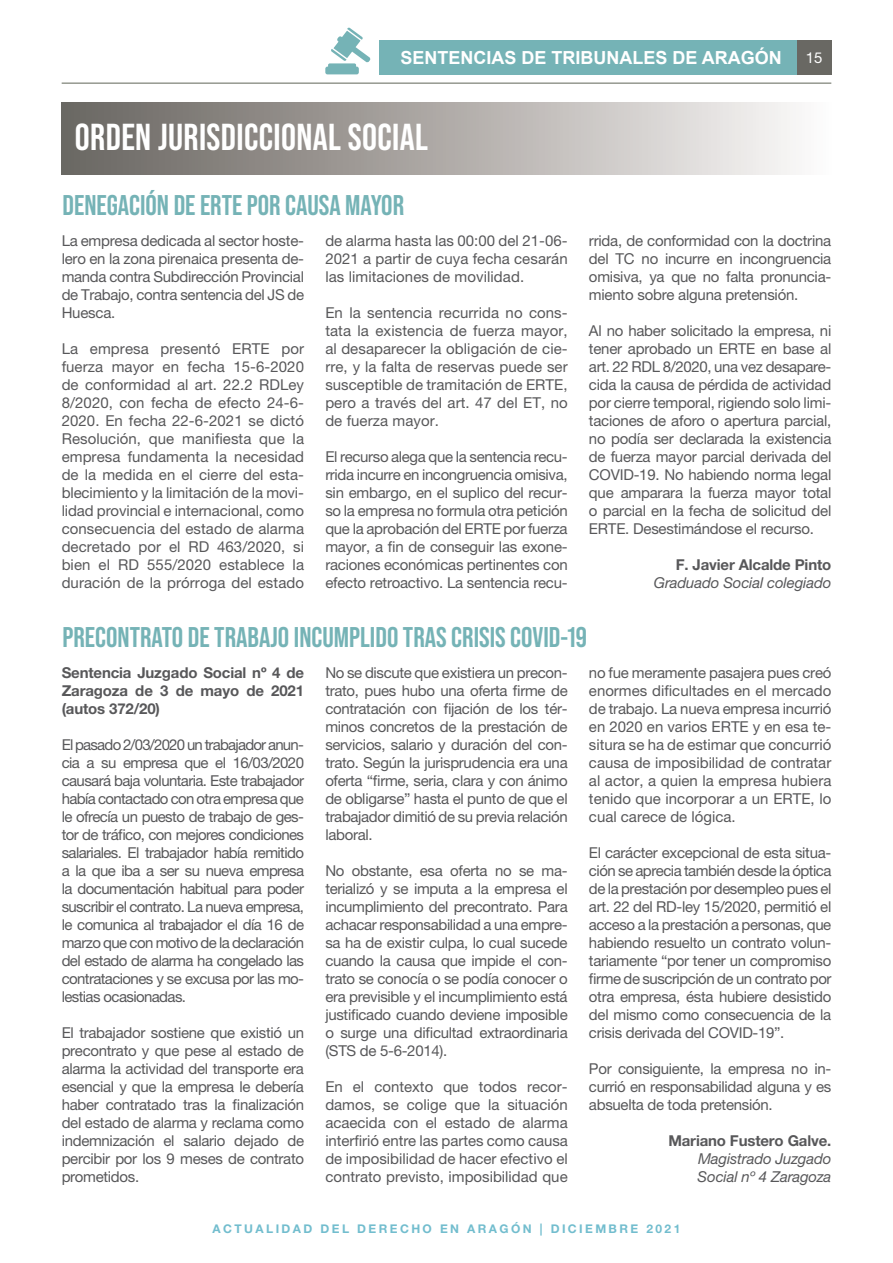
<style>
.page{position:relative;width:893px;height:1263px;background:#fff}
.page>*{position:absolute;margin:0;border:0;box-sizing:border-box;transform-origin:0 0}
.t1{font:700 37.5px "Bebas Neue Pro";letter-spacing:.01em;color:#fff}
.t2{font:700 28.5px "Bebas Neue Pro";color:#75b3b6}
.t3{font:700 18px "Arial";color:#fff}
.t4{font:15px/18px "Helvetica Neue LT Pro";letter-spacing:-.015em;color:#58585a;text-align:justify}
.t5{font:700 15px/18px "Helvetica Neue LT Pro";letter-spacing:-.01em;color:#58585a;text-align:justify}
.t6{font:italic 15px/18px "Helvetica Neue LT Pro";letter-spacing:-.01em;color:#58585a}
.t7{font:15px "Helvetica Neue LT Pro";color:#fff}
.t8{font:700 12px "Helvetica Neue LT Pro";letter-spacing:.2em;color:#72bdce}
</style>
<div class="page">
<div style="left:62px;top:102px;width:769px;height:72px;background:linear-gradient(to right,#67625d,#fcf9f8)"></div>
<hr style="left:62px;top:83px;width:769px;height:1px;background:#72776b">
<svg style="left:325px;top:27px;width:46px;height:47px"></svg>
<div style="left:379px;top:40px;width:418px;height:34px;background:#75b3b6"></div>
<div style="left:797px;top:40px;width:34px;height:34px;background:#696863"></div>
<p class="t3" style="left:400px;top:46px;width:383px">SENTENCIAS DE TRIBUNALES DE ARAGÓN</p>
<p class="t7" style="left:806px;top:48px;width:18px">15</p>
<h1 class="t1" style="left:75px;top:116px;width:354px">ORDEN JURISDICCIONAL SOCIAL</h1>
<h2 class="t2" style="left:63px;top:189px;width:343px">DENEGACIÓN DE ERTE POR CAUSA MAYOR</h2>
<p class="t4" style="left:62px;top:232px;width:244px">La empresa dedicada al sector hoste&shy;lero en la zona pirenaica presenta de&shy;manda contra Subdirección Provincial de Trabajo, contra sentencia del JS de Huesca.</p>
<p class="t4" style="left:62px;top:340px;width:244px">La empresa presentó ERTE por fuerza mayor en fecha 15-6-2020 de conformidad al art. 22.2 RDLey 8/2020, con fecha de efecto 24-6- 2020. En fecha 22-6-2021 se dictó Resolución, que manifiesta que la empresa fundamenta la necesidad de la medida en el cierre del esta&shy;blecimiento y la limitación de la movi&shy;lidad provincial e internacional, como consecuencia del estado de alarma decretado por el RD 463/2020, si bien el RD 555/2020 establece la duración de la prórroga del estado</p>
<p class="t4" style="left:325px;top:232px;width:244px">de alarma hasta las 00:00 del 21-06- 2021 a partir de cuya fecha cesarán las limitaciones de movilidad.</p>
<p class="t4" style="left:325px;top:304px;width:244px">En la sentencia recurrida no cons&shy;tata la existencia de fuerza mayor, al desaparecer la obligación de cie&shy;rre, y la falta de reservas puede ser susceptible de tramitación de ERTE, pero a través del art. 47 del ET, no de fuerza mayor.</p>
<p class="t4" style="left:325px;top:448px;width:244px">El recurso alega que la sentencia recu&shy;rrida incurre en incongruencia omisiva, sin embargo, en el suplico del recur&shy;so la empresa no formula otra petición que la aprobación del ERTE por fuerza mayor, a fin de conseguir las exone&shy;raciones económicas pertinentes con efecto retroactivo. La sentencia recu-</p>
<p class="t4" style="left:589px;top:232px;width:244px">rrida, de conformidad con la doctrina del TC no incurre en incongruencia omisiva, ya que no falta pronuncia&shy;miento sobre alguna pretensión.</p>
<p class="t4" style="left:589px;top:322px;width:244px">Al no haber solicitado la empresa, ni tener aprobado un ERTE en base al art. 22 RDL 8/2020, una vez desapare&shy;cida la causa de pérdida de actividad por cierre temporal, rigiendo solo limi&shy;taciones de aforo o apertura parcial, no podía ser declarada la existencia de fuerza mayor parcial derivada del COVID-19. No habiendo norma legal que amparara la fuerza mayor total o parcial en la fecha de solicitud del ERTE. Desestimándose el recurso.</p>
<p class="t5" style="left:676px;top:555px;width:157px">F. Javier Alcalde Pinto</p>
<p class="t6" style="left:654px;top:573px;width:179px">Graduado Social colegiado</p>
<h2 class="t2" style="left:63px;top:621px;width:526px">PRECONTRATO DE TRABAJO INCUMPLIDO TRAS CRISIS COVID-19</h2>
<p class="t5" style="left:62px;top:663px;width:244px">Sentencia Juzgado Social nº 4 de Zaragoza de 3 de mayo de 2021 (autos 372/20)</p>
<p class="t4" style="left:62px;top:736px;width:244px">El pasado 2/03/2020 un trabajador anun&shy;cia a su empresa que el 16/03/2020 causará baja voluntaria. Este trabajador había contactado con otra empresa que le ofrecía un puesto de trabajo de ges&shy;tor de tráfico, con mejores condiciones salariales. El trabajador había remitido a la que iba a ser su nueva empresa la documentación habitual para poder suscribir el contrato. La nueva empresa, le comunica al trabajador el día 16 de marzo que con motivo de la declaración del estado de alarma ha congelado las contrataciones y se excusa por las mo&shy;lestias ocasionadas.</p>
<p class="t4" style="left:62px;top:1024px;width:244px">El trabajador sostiene que existió un precontrato y que pese al estado de alarma la actividad del transporte era esencial y que la empresa le debería haber contratado tras la finalización del estado de alarma y reclama como indemnización el salario dejado de percibir por los 9 meses de contrato prometidos.</p>
<p class="t4" style="left:325px;top:664px;width:244px">No se discute que existiera un precon&shy;trato, pues hubo una oferta firme de contratación con fijación de los tér&shy;minos concretos de la prestación de servicios, salario y duración del con&shy;trato. Según la jurisprudencia era una oferta “firme, seria, clara y con ánimo de obligarse” hasta el punto de que el trabajador dimitió de su previa relación laboral.</p>
<p class="t4" style="left:325px;top:862px;width:244px">No obstante, esa oferta no se ma&shy;terializó y se imputa a la empresa el incumplimiento del precontrato. Para achacar responsabilidad a una empre&shy;sa ha de existir culpa, lo cual sucede cuando la causa que impide el con&shy;trato se conocía o se podía conocer o era previsible y el incumplimiento está justificado cuando deviene imposible o surge una dificultad extraordinaria (STS de 5-6-2014).</p>
<p class="t4" style="left:325px;top:1078px;width:244px">En el contexto que todos recor&shy;damos, se colige que la situación acaecida con el estado de alarma interfirió entre las partes como causa de imposibilidad de hacer efectivo el contrato previsto, imposibilidad que</p>
<p class="t4" style="left:589px;top:664px;width:244px">no fue meramente pasajera pues creó enormes dificultades en el mercado de trabajo. La nueva empresa incurrió en 2020 en varios ERTE y en esa te&shy;situra se ha de estimar que concurrió causa de imposibilidad de contratar al actor, a quien la empresa hubiera tenido que incorporar a un ERTE, lo cual carece de lógica.</p>
<p class="t4" style="left:589px;top:844px;width:244px">El carácter excepcional de esta situa&shy;ción se aprecia también desde la óptica de la prestación por desempleo pues el art. 22 del RD-ley 15/2020, permitió el acceso a la prestación a personas, que habiendo resuelto un contrato volun&shy;tariamente “por tener un compromiso firme de suscripción de un contrato por otra empresa, ésta hubiere desistido del mismo como consecuencia de la crisis derivada del COVID-19”.</p>
<p class="t4" style="left:589px;top:1060px;width:244px">Por consiguiente, la empresa no in&shy;currió en responsabilidad alguna y es absuelta de toda pretensión.</p>
<p class="t5" style="left:668px;top:1131px;width:164px">Mariano Fustero Galve.</p>
<p class="t6" style="left:698px;top:1149px;width:135px">Magistrado Juzgado<br>Social nº 4 Zaragoza</p>
<p class="t8" style="left:213px;top:1221px;width:469px">ACTUALIDAD DEL DERECHO EN ARAGÓN | DICIEMBRE 2021</p>
</div>
